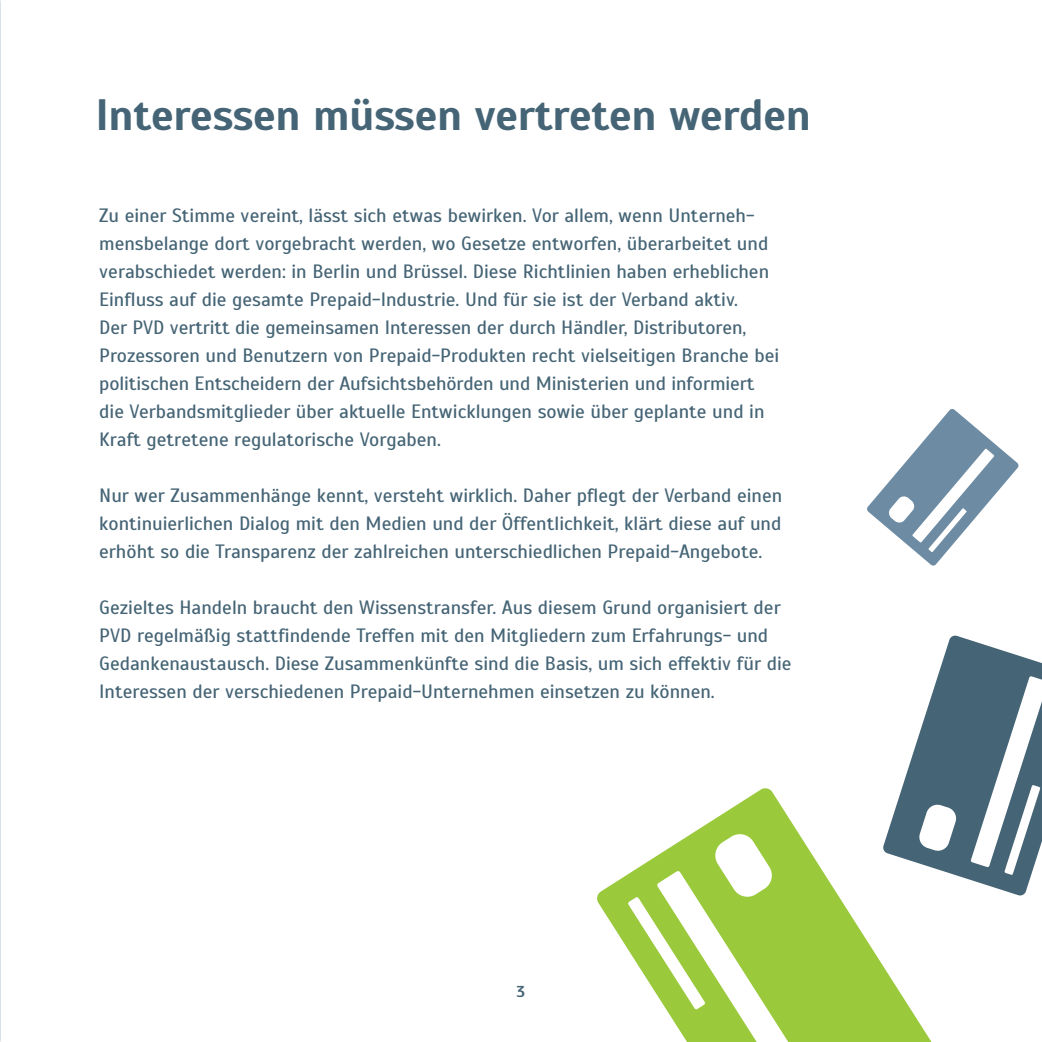
<style>
.page{position:relative;width:1042px;height:1042px;background:#fff}
.page>*{position:absolute;margin:0;border:0;box-sizing:border-box;transform-origin:0 0}
.t1{font:700 43.75px "Scada";letter-spacing:-.01em;color:#456475}
.t2{font:19.25px/28px "Scada";color:#456475}
.t3{font:700 15.75px "Scada";color:#456475}
</style>
<div class="page">
<svg style="left:597px;top:788px;width:335px;height:254px"></svg>
<svg style="left:628px;top:832px;width:195px;height:210px"></svg>
<svg style="left:882px;top:635px;width:160px;height:261px"></svg>
<svg style="left:867px;top:409px;width:152px;height:157px"></svg>
<h1 class="t1" style="left:95px;top:88px;width:717px">Interessen müssen vertreten werden</h1>
<p class="t2" style="left:99px;top:201px;width:681px">Zu einer Stimme vereint, lässt sich etwas bewirken. Vor allem, wenn Unterneh&shy;mensbelange dort vorgebracht werden, wo Gesetze entworfen, überarbeitet und verabschiedet werden: in Berlin und Brüssel. Diese Richtlinien haben erheblichen Einfluss auf die gesamte Prepaid-Industrie. Und für sie ist der Verband aktiv.<br>Der PVD vertritt die gemeinsamen Interessen der durch Händler, Distributoren, Prozessoren und Benutzern von Prepaid-Produkten recht vielseitigen Branche bei politischen Entscheidern der Aufsichtsbehörden und Ministerien und informiert die Verbandsmitglieder über aktuelle Entwicklungen sowie über geplante und in Kraft getretene regulatorische Vorgaben.</p>
<p class="t2" style="left:99px;top:482px;width:684px;text-align:justify">Nur wer Zusammenhänge kennt, versteht wirklich. Daher pflegt der Verband einen kontinuierlichen Dialog mit den Medien und der Öffentlichkeit, klärt diese auf und erhöht so die Transparenz der zahlreichen unterschiedlichen Prepaid-Angebote.</p>
<p class="t2" style="left:99px;top:594px;width:694px">Gezieltes Handeln braucht den Wissenstransfer. Aus diesem Grund organisiert der PVD regelmäßig stattfindende Treffen mit den Mitgliedern zum Erfahrungs- und Gedankenaustausch. Diese Zusammenkünfte sind die Basis, um sich effektiv für die Interessen der verschiedenen Prepaid-Unternehmen einsetzen zu können.</p>
<p class="t3" style="left:517px;top:981px;width:10px">3</p>
</div>
